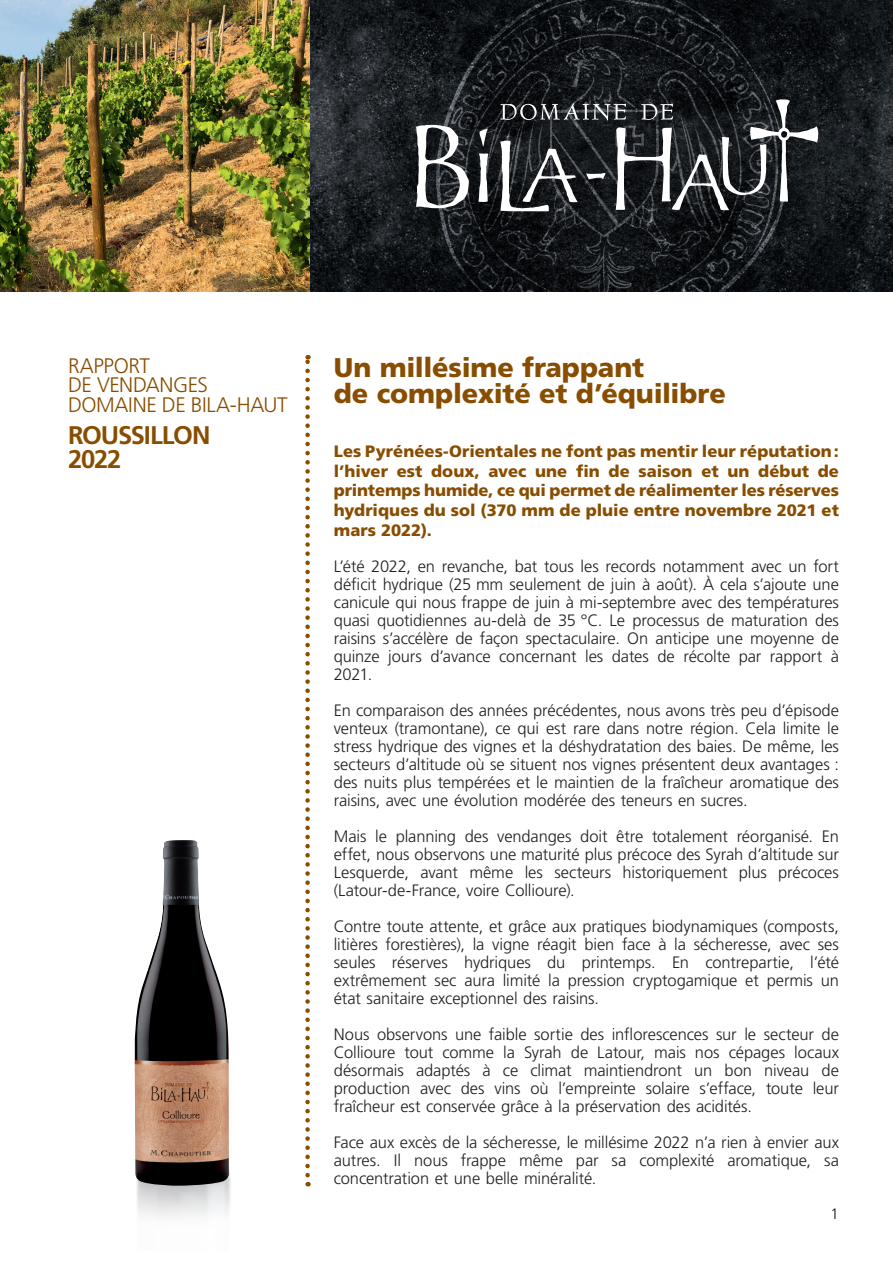
<style>
.page{position:relative;width:893px;height:1263px;background:#fff}
.page>*{position:absolute;margin:0;border:0;box-sizing:border-box;transform-origin:0 0}
.t1{font:900 27px/25.5px "Frutiger LT Pro";letter-spacing:-.005em;color:#884d00}
.t2{font:700 25.5px/24px "Frutiger LT Pro";letter-spacing:-.045em;color:#884d00}
.t3{font:300 21px/19.5px "Frutiger LT Pro";letter-spacing:-.02em;color:#884d00}
.t4{font:300 16.5px/18px "Frutiger LT Pro";letter-spacing:-.005em;color:#231f20;text-align:justify}
.t5{font:900 16.5px/19.5px "Frutiger LT Pro";color:#884d00;text-align:justify}
.t6{font:300 15px "Frutiger LT Pro";color:#111416}
</style>
<div class="page">
<img style="left:0;top:0;width:310px;height:291px">
<svg style="left:310px;top:0;width:583px;height:291px;background:#181b1f"></svg>
<svg style="left:405px;top:125px;width:64px;height:83px"></svg>
<svg style="left:475px;top:80px;width:344px;height:131px;background:#393c3e"></svg>
<img style="left:137px;top:1169px;width:94px;height:48px">
<img style="left:135px;top:840px;width:94px;height:346px">
<svg style="left:305px;top:355px;width:5px;height:820px"></svg>
<p class="t3" style="left:68px;top:356px;width:221px">RAPPORT<br>DE VENDANGES<br>DOMAINE DE BILA-HAUT</p>
<h2 class="t2" style="left:68px;top:424px;width:144px">ROUSSILLON<br>2022</h2>
<h1 class="t1" style="left:334px;top:355px;width:394px">Un millésime frappant<br>de complexité et d’équilibre</h1>
<p class="t5" style="left:334px;top:442px;width:507px">Les Pyrénées-Orientales ne font pas mentir leur réputation: l’hiver est doux, avec une fin de saison et un début de printemps humide, ce qui permet de réalimenter les réserves hydriques du sol (370 mm de pluie entre novembre 2021 et mars 2022).</p>
<p class="t4" style="left:334px;top:557px;width:507px">L’été 2022, en revanche, bat tous les records notamment avec un fort déficit hydrique (25 mm seulement de juin à août). À cela s’ajoute une canicule qui nous frappe de juin à mi-septembre avec des températures quasi quotidiennes au-delà de 35 °C. Le processus de maturation des raisins s’accélère de façon spectaculaire. On anticipe une moyenne de quinze jours d’avance concernant les dates de récolte par rapport à 2021.</p>
<p class="t4" style="left:334px;top:701px;width:507px">En comparaison des années précédentes, nous avons très peu d’épisode venteux (tramontane), ce qui est rare dans notre région. Cela limite le stress hydrique des vignes et la déshydratation des baies. De même, les secteurs d’altitude où se situent nos vignes présentent deux avantages : des nuits plus tempérées et le maintien de la fraîcheur aromatique des raisins, avec une évolution modérée des teneurs en sucres.</p>
<p class="t4" style="left:334px;top:827px;width:507px">Mais le planning des vendanges doit être totalement réorganisé. En effet, nous observons une maturité plus précoce des Syrah d’altitude sur Lesquerde, avant même les secteurs historiquement plus précoces (Latour-de-France, voire Collioure).</p>
<p class="t4" style="left:334px;top:917px;width:507px">Contre toute attente, et grâce aux pratiques biodynamiques (composts, litières forestières), la vigne réagit bien face à la sécheresse, avec ses seules réserves hydriques du printemps. En contrepartie, l’été extrêmement sec aura limité la pression cryptogamique et permis un état sanitaire exceptionnel des raisins.</p>
<p class="t4" style="left:334px;top:1025px;width:507px">Nous observons une faible sortie des inflorescences sur le secteur de Collioure tout comme la Syrah de Latour, mais nos cépages locaux désormais adaptés à ce climat maintiendront un bon niveau de production avec des vins où l’empreinte solaire s’efface, toute leur fraîcheur est conservée grâce à la préservation des acidités.</p>
<p class="t4" style="left:334px;top:1133px;width:507px">Face aux excès de la sécheresse, le millésime 2022 n’a rien à envier aux autres. Il nous frappe même par sa complexité aromatique, sa concentration et une belle minéralité.</p>
<p class="t6" style="left:831px;top:1205px;width:10px">1</p>
</div>
